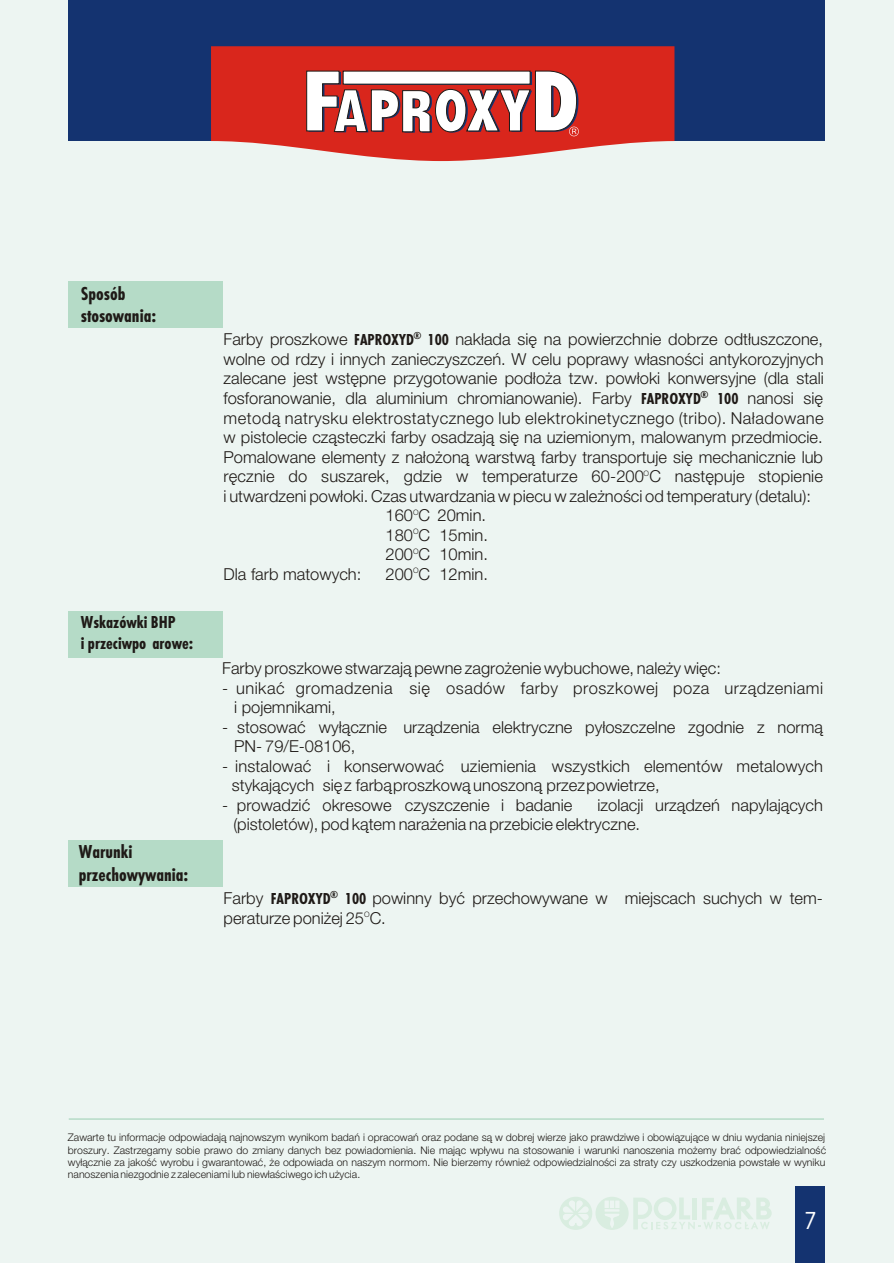
<style>
.page{position:relative;width:894px;height:1263px;background:#edf5f2}
.page>*{position:absolute;margin:0;border:0;box-sizing:border-box;transform-origin:0 0}
.t1{font:700 24px "Avant Garde Bk BT";color:#fff}
.t2{font:700 condensed 19.5px/22.6px "Futura TEE";color:#1f1a17}
.t3{font:700 condensed 18px/20.9px "Futura TEE";color:#1f1a17}
.t4{font:300 16.5px/19.5px "Helvetica Neue Pl";color:#1f1a17}
.t5{font:300 16.5px/19.5px "Helvetica Neue Pl";letter-spacing:.03em;color:#1f1a17}
.t6{font:300 10.5px/12.5px "Helvetica Neue Pl";color:#1f1a17;text-align:justify}
.t7{font:700 condensed 10.5px "Futura TEE";color:#1f1a17}
.t8{font:300 7.5px "Helvetica Neue Pl";color:#1f1a17}
.s1{font-family:"Futura TEE";font-weight:700;font-stretch:condensed}
</style>
<div class="page">
<div style="left:559px;top:1197px;width:33px;height:33px;background:#d9ede0;border-radius:50%"></div>
<div style="left:596px;top:1197px;width:33px;height:33px;background:#d9ede0;border-radius:50%"></div>
<svg style="left:562px;top:1200px;width:28px;height:27px"></svg>
<div style="left:604px;top:1208px;width:16px;height:4px;background:#edf5f2;border:1px solid #d9ede0"></div>
<svg style="left:605px;top:1214px;width:14px;height:16px"></svg>
<div style="left:604px;top:1200px;width:16px;height:9px;background:#edf5f2;border:1px solid #d9ede0"></div>
<svg style="left:609px;top:1200px;width:6px;height:9px"></svg>
<div style="left:615px;top:1200px;width:5px;height:9px;background:#edf5f2;border:1px solid #d9ede0"></div>
<svg style="left:633px;top:1197px;width:139px;height:33px"></svg>
<div style="left:795px;top:1186px;width:30px;height:77px;background:#143370"></div>
<div style="left:68px;top:281px;width:154px;height:46px;background:#b5dbc7"></div>
<div style="left:68px;top:611px;width:154px;height:47px;background:#b5dbc7"></div>
<div style="left:68px;top:841px;width:154px;height:46px;background:#b5dbc7"></div>
<div style="left:68px;top:0;width:757px;height:141px;background:#143370"></div>
<svg style="left:211px;top:46px;width:463px;height:115px;background:#da4037"></svg>
<svg style="left:306px;top:71px;width:273px;height:65px;background:#d19b9a"></svg>
<hr style="left:69px;top:1118px;width:755px;height:2px;background:#b5dbc7">
<p class="t2" style="left:81px;top:284px;width:77px">Sposób stosowania:</p>
<p class="t3" style="left:81px;top:613px;width:114px">Wskazówki BHP<br>i przeciwpo¿arowe:</p>
<p class="t2" style="left:79px;top:842px;width:111px">Warunki przechowywania:</p>
<p class="t7" style="left:414px;top:331px;width:10px">®</p>
<p class="t4" style="left:224px;top:329px;width:602px;text-align:justify">Farby proszkowe <span class="s1">FAPROXYD 100</span> nak³ada siê na powierzchnie dobrze odt³uszczone, wolne od rdzy i innych zanieczyszczeñ. W celu poprawy w³asnoœci antykorozyjnych zalecane jest wstêpne przygotowanie pod³o¿a tzw. pow³oki konwersyjne (dla stali</p>
<p class="t7" style="left:700px;top:390px;width:10px">®</p>
<p class="t4" style="left:224px;top:388px;width:602px;text-align:justify">fosforanowanie, dla aluminium chromianowanie). Farby <span class="s1">FAPROXYD 100</span> nanosi siê metod¹ natrysku elektrostatycznego lub elektrokinetycznego (tribo). Na³adowane w pistolecie cz¹steczki farby osadzaj¹ siê na uziemionym, malowanym przedmiocie.<br>Pomalowane elementy z na³o¿on¹ warstw¹ farby transportuje siê mechanicznie lub</p>
<p class="t8" style="left:644px;top:469px;width:7px">O</p>
<p class="t4" style="left:224px;top:466px;width:601px">rêcznie do suszarek, gdzie w temperaturze 60-200 C nastêpuje stopienie i utwardzeni pow³oki. Czas utwardzania w piecu w zale¿noœci od temperatury (detalu):</p>
<p class="t8" style="left:413px;top:508px;width:7px">O</p>
<p class="t4" style="left:386px;top:505px;width:102px">160 C 20min.</p>
<p class="t8" style="left:413px;top:527px;width:7px">O</p>
<p class="t4" style="left:386px;top:525px;width:104px">180 C 15min.</p>
<p class="t8" style="left:413px;top:547px;width:7px">O</p>
<p class="t4" style="left:386px;top:544px;width:104px">200 C 10min.</p>
<p class="t8" style="left:413px;top:566px;width:7px">O</p>
<p class="t4" style="left:224px;top:564px;width:139px">Dla farb matowych:</p>
<p class="t4" style="left:386px;top:564px;width:104px">200 C 12min.</p>
<p class="t4" style="left:222px;top:658px;width:500px">Farby proszkowe stwarzaj¹ pewne zagro¿enie wybuchowe, nale¿y wiêc:</p>
<p class="t5" style="left:234px;top:678px;width:590px;text-indent:-12px">- unikaæ gromadzenia siê osadów farby proszkowej poza urz¹dzeniami i pojemnikami,</p>
<p class="t4" style="left:234px;top:717px;width:590px;text-indent:-12px">- stosowaæ wy³¹cznie urz¹dzenia elektryczne py³oszczelne zgodnie z norm¹<br>PN- 79/E-08106,</p>
<p class="t4" style="left:232px;top:756px;width:593px;text-indent:-10px">- instalowaæ i konserwowaæ uziemienia wszystkich elementów metalowych stykaj¹cych siê z farb¹ proszkow¹ unoszon¹ przez powietrze,</p>
<p class="t4" style="left:222px;top:795px;width:352px">- prowadziæ okresowe czyszczenie i badanie</p>
<p class="t4" style="left:233px;top:795px;width:591px;text-indent:364px">izolacji urz¹dzeñ napylaj¹cych (pistoletów), pod k¹tem nara¿enia na przebicie elektryczne.</p>
<p class="t7" style="left:330px;top:890px;width:10px">®</p>
<p class="t4" style="left:224px;top:888px;width:601px">Farby <span class="s1">FAPROXYD 100</span> powinny byæ przechowywane w miejscach suchych w tem-</p>
<p class="t8" style="left:364px;top:910px;width:7px">O</p>
<p class="t4" style="left:224px;top:908px;width:164px">peraturze poni¿ej 25 C.</p>
<p class="t6" style="left:68px;top:1131px;width:760px">Zawarte tu informacje odpowiadaj¹ najnowszym wynikom badañ i opracowañ oraz podane s¹ w dobrej wierze jako prawdziwe i obowi¹zuj¹ce w dniu wydania niniejszej broszury. Zastrzegamy sobie prawo do zmiany danych bez powiadomienia. Nie maj¹c wp³ywu na stosowanie i warunki nanoszenia mo¿emy braæ odpowiedzialnoœæ wy³¹cznie za jakoœæ wyrobu i gwarantowaæ, ¿e odpowiada on naszym normom. Nie bierzemy równie¿ odpowiedzialnoœci za straty czy uszkodzenia powsta³e w wyniku nanoszenia niezgodnie z zaleceniami lub niew³aœciwego ich u¿ycia.</p>
<h1 class="t1" style="left:804px;top:1210px;width:15px">7</h1>
</div>
